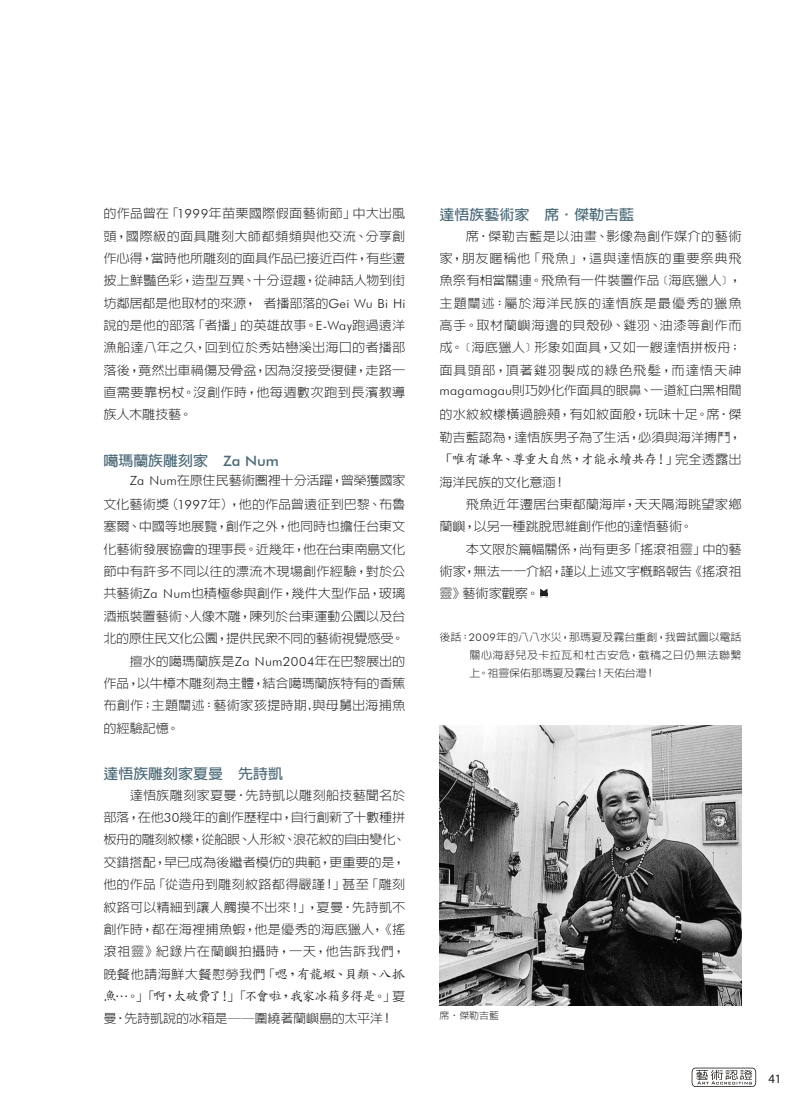
<style>
.page{position:relative;width:811px;height:1109px;background:#fff}
.page>*{position:absolute;margin:0;border:0;box-sizing:border-box;transform-origin:0 0}
.內文大標{font:700 14.25px "Lin Gothic";color:#4d6a78;scale:1.05 1}
.t1{font:12.75px "Myriad Pro";color:#231f20}
.內文中文{font:300 12.6px/22.4px "Lin Gothic";letter-spacing:-.005em;color:#231f20;text-align:justify;scale:1.05 1}
.內文中文-2{font:300 10.5px/18px "Lin Gothic";letter-spacing:.02em;color:#231f20;text-align:justify;scale:1.05 1}
.圖說中{font:300 9.45px "Lin Gothic";color:#231f20;scale:1.05 1}
.s1{font-family:"Futura BT"}
.s2{font-family:"Futura BT";font-weight:500}
.s3{font-family:"Zen Kai";font-weight:500}
</style>
<div class="page">
<svg style="left:691px;top:1067px;width:65px;height:19px"></svg>
<svg style="left:540px;top:588px;width:8px;height:11px"></svg>
<img style="left:439px;top:725px;width:302px;height:280px">
<p class="內文中文" style="left:103px;top:202px;width:289px">的作品曾在「<span class="s1">1999</span>年苗栗國際假面藝術節」中大出風頭，國際級的面具雕刻大師都頻頻與他交流、分享創作心得，當時他所雕刻的面具作品已接近百件，有些還披上鮮豔色彩，造型互異、十分逗趣，從神話人物到街坊鄰居都是他取材的來源，者播部落的<span class="s1">Gei Wu Bi Hi</span>說的是他的部落「者播」的英雄故事。<span class="s1">E-Way</span>跑過遠洋漁船達八年之久，回到位於秀姑巒溪出海口的者播部落後，竟然出車禍傷及骨盆，因為沒接受復健，走路一直需要靠柺杖。沒創作時，他每週數次跑到長濱教導族人木雕技藝。</p>
<p class="內文大標" style="left:103px;top:453px;width:169px">噶瑪蘭族雕刻家　<span class="s2">Za Num</span></p>
<p class="內文中文" style="left:103px;top:467px;width:289px;line-height:24.2px;text-align:right"><span class="s1">Za Num</span>在原住民藝術圈裡十分活躍，曾榮獲國家<br>文化藝術獎（<span class="s1">1997</span>年），他的作品曾遠征到巴黎、布魯</p>
<p class="內文中文" style="left:103px;top:515px;width:289px">塞爾、中國等地展覽，創作之外，他同時也擔任台東文化藝術發展協會的理事長。近幾年，他在台東南島文化節中有許多不同以往的漂流木現場創作經驗，對於公共藝術<span class="s1">Za Num</span>也積極參與創作，幾件大型作品，玻璃酒瓶裝置藝術、人像木雕，陳列於台東運動公園以及台北的原住民文化公園，提供民眾不同的藝術視覺感受。</p>
<p class="內文中文" style="left:103px;top:649px;width:289px;text-indent:26px">擅水的噶瑪蘭族是<span class="s1">Za Num2004</span>年在巴黎展出的作品，以牛樟木雕刻為主體，結合噶瑪蘭族特有的香蕉布創作；主題闡述：藝術家孩提時期,與母舅出海捕魚的經驗記憶。</p>
<p class="內文大標" style="left:103px;top:766px;width:173px">達悟族雕刻家夏曼 先詩凱</p>
<p class="內文中文" style="left:103px;top:783px;width:289px;text-indent:26px">達悟族雕刻家夏曼‧先詩凱以雕刻船技藝聞名於部落，在他<span class="s1">30</span>幾年的創作歷程中，自行創新了十數種拼板舟的雕刻紋樣，從船眼、人形紋、浪花紋的自由變化、交錯搭配，早已成為後繼者模仿的典範，更重要的是，他的作品「從造舟到雕刻紋路都得嚴謹！」甚至「雕刻紋路可以精細到讓人觸摸不出來﹗」，夏曼‧先詩凱不創作時，都在海裡捕魚蝦，他是優秀的海底獵人，《搖滾祖靈》紀錄片在蘭嶼拍攝時，一天，他告訴我們，晚餐他請海鮮大餐慰勞我們「<span class="s3">嗯，有龍蝦、貝類、八抓魚…。</span>」「<span class="s3">啊，太破費了！</span>」「<span class="s3">不會啦，我家冰箱多得是。</span>」夏曼‧先詩凱說的冰箱是──圍繞著蘭嶼島的太平洋！</p>
<p class="內文大標" style="left:439px;top:207px;width:187px">達悟族藝術家　席‧傑勒吉藍</p>
<p class="內文中文" style="left:439px;top:224px;width:289px;text-indent:26px">席‧傑勒吉藍是以油畫、影像為創作媒介的藝術家，朋友暱稱他「飛魚」，這與達悟族的重要祭典飛魚祭有相當關連。飛魚有一件裝置作品﹝海底獵人﹞，主題闡述：屬於海洋民族的達悟族是最優秀的獵魚高手。取材蘭嶼海邊的貝殼砂、雞羽、油漆等創作而成。﹝海底獵人﹞形象如面具，又如一艘達悟拼板舟；面具頭部，頂著雞羽製成的綠色飛髮，而達悟天神</p>
<p class="內文中文" style="left:439px;top:378px;width:289px;line-height:24.2px"><span class="s1">magamagau</span>則巧妙化作面具的眼鼻、一道紅白黑相間的水紋紋樣橫過臉頰，有如紋面般，玩味十足。席‧傑</p>
<p class="內文中文" style="left:439px;top:425px;width:289px">勒吉藍認為，達悟族男子為了生活，必須與海洋搏鬥，<span class="s3">「唯有謙卑、尊重大自然，才能永續共存！」</span>完全透露出海洋民族的文化意涵！</p>
<p class="內文中文" style="left:439px;top:492px;width:289px;text-indent:26px">飛魚近年遷居台東都蘭海岸，天天隔海眺望家鄉蘭嶼，以另一種跳脫思維創作他的達悟藝術。</p>
<p class="內文中文" style="left:439px;top:537px;width:289px;text-indent:26px">本文限於篇幅關係，尚有更多「搖滾祖靈」中的藝術家，無法一一介紹，謹以上述文字概略報告《搖滾祖靈》藝術家觀察。</p>
<p class="內文中文-2" style="left:469px;top:627px;width:260px;text-indent:-30px">後話：<span class="s1">2009</span>年的八八水災，那瑪夏及霧台重創，我曾試圖以電話關心海舒兒及卡拉瓦和杜古安危，截稿之日仍無法聯繫上。祖靈保佑那瑪夏及霧台！天佑台灣！</p>
<p class="圖說中" style="left:439px;top:1010px;width:58px">席‧傑勒吉藍</p>
<p class="t1" style="left:768px;top:1070px;width:15px">41</p>
</div>
